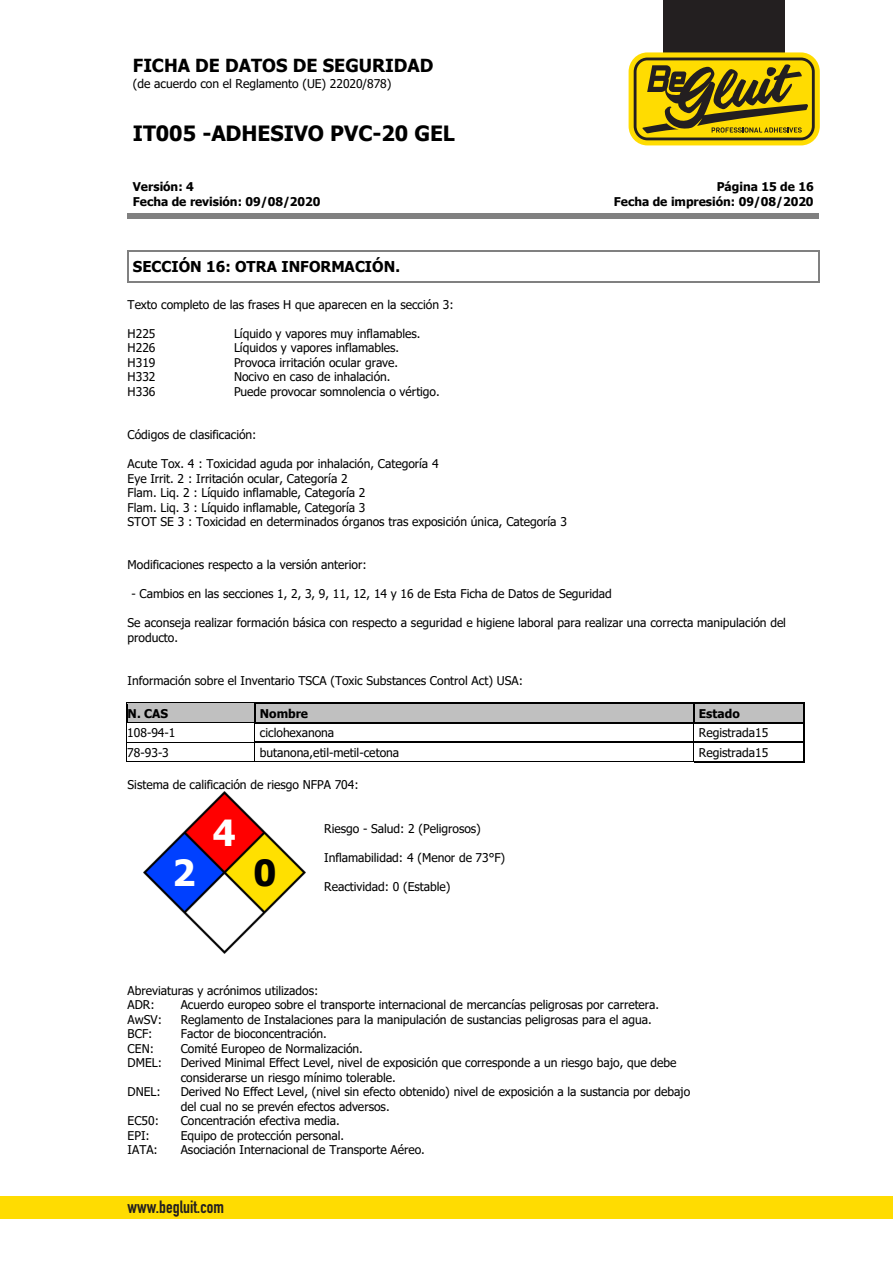
<style>
.page{position:relative;width:893px;height:1263px;background:#fff}
.page>*{position:absolute;margin:0;border:0;box-sizing:border-box;transform-origin:0 0}
.t1{font:700 36px "Tahoma";color:#fff}
.t2{font:700 36px "Tahoma";color:#000}
.t3{font:700 21px "Tahoma";color:#000}
.t4{font:700 18px "Tahoma";color:#000}
.t5{font:700 17.55px "DIN Condensed";color:#231f20}
.t6{font:700 15px "Tahoma";color:#000}
.t7{font:12px/14.4px "Tahoma";letter-spacing:-.005em;color:#000}
.t8{font:700 12px/14.4px "Tahoma";color:#000}
</style>
<div class="page">
<div style="left:128px;top:214px;width:691px;height:5px;background:#808080"></div>
<hr style="left:128px;top:251px;width:690px;height:1px;background:#808080">
<svg style="left:127px;top:251px;width:1px;height:31px"></svg>
<hr style="left:128px;top:281px;width:690px;height:1px;background:#808080">
<hr style="left:818px;top:252px;width:2px;height:29px;background:#808080">
<div style="left:128px;top:704px;width:126px;height:18px;background:#c0c0c0"></div>
<div style="left:255px;top:704px;width:438px;height:18px;background:#c0c0c0"></div>
<div style="left:694px;top:704px;width:109px;height:18px;background:#c0c0c0"></div>
<hr style="left:128px;top:702px;width:126px;height:1px;background:#000">
<hr style="left:128px;top:703px;width:126px;height:1px;background:#c0c0c0">
<hr style="left:255px;top:702px;width:438px;height:2px;background:#000">
<hr style="left:694px;top:702px;width:109px;height:2px;background:#000">
<hr style="left:128px;top:722px;width:126px;height:1px;background:#000">
<hr style="left:257px;top:722px;width:436px;height:2px;background:#000">
<hr style="left:696px;top:722px;width:107px;height:2px;background:#000">
<hr style="left:127px;top:742px;width:127px;height:1px;background:#000">
<hr style="left:255px;top:742px;width:438px;height:1px;background:#000">
<hr style="left:695px;top:742px;width:108px;height:1px;background:#000">
<svg style="left:126px;top:702px;width:2px;height:60px"></svg>
<hr style="left:127px;top:761px;width:127px;height:1px;background:#000">
<svg style="left:254px;top:702px;width:3px;height:60px"></svg>
<hr style="left:255px;top:761px;width:438px;height:1px;background:#000">
<svg style="left:693px;top:702px;width:3px;height:60px"></svg>
<hr style="left:694px;top:761px;width:109px;height:2px;background:#000">
<svg style="left:803px;top:702px;width:2px;height:61px"></svg>
<img style="left:143px;top:792px;width:162px;height:162px">
<div style="left:664px;top:0;width:121px;height:137px;background:#231f20"></div>
<svg style="left:629px;top:52px;width:191px;height:93px;fill:#ffdc01"></svg>
<svg style="left:634px;top:58px;width:181px;height:82px"></svg>
<div style="left:0;top:1196px;width:893px;height:23px;background:#ffdc01"></div>
<h3 class="t4" style="left:133px;top:53px;width:302px">FICHA DE DATOS DE SEGURIDAD</h3>
<p class="t7" style="left:133px;top:77px;width:260px">(de acuerdo con el Reglamento (UE) 22020/878)</p>
<h2 class="t3" style="left:133px;top:118px;width:324px">IT005 -ADHESIVO PVC-20 GEL</h2>
<p class="t8" style="left:133px;top:180px;width:189px">Versión: 4<br>Fecha de revisión: 09/08/2020</p>
<p class="t8" style="left:614px;top:180px;width:201px;text-align:right">Página 15 de 16<br>Fecha de impresión: 09/08/2020</p>
<p class="t6" style="left:133px;top:256px;width:269px">SECCIÓN 16: OTRA INFORMACIÓN.</p>
<p class="t7" style="left:128px;top:298px;width:328px">Texto completo de las frases H que aparecen en la sección 3:</p>
<p class="t7" style="left:128px;top:327px;width:29px">H225</p>
<p class="t7" style="left:234px;top:327px;width:188px">Líquido y vapores muy inflamables.</p>
<p class="t7" style="left:128px;top:341px;width:29px">H226</p>
<p class="t7" style="left:234px;top:341px;width:167px">Líquidos y vapores inflamables.</p>
<p class="t7" style="left:128px;top:356px;width:29px">H319</p>
<p class="t7" style="left:234px;top:356px;width:166px">Provoca irritación ocular grave.</p>
<p class="t7" style="left:128px;top:370px;width:29px">H332</p>
<p class="t7" style="left:234px;top:370px;width:158px">Nocivo en caso de inhalación.</p>
<p class="t7" style="left:128px;top:385px;width:29px">H336</p>
<p class="t7" style="left:234px;top:385px;width:207px">Puede provocar somnolencia o vértigo.</p>
<p class="t7" style="left:128px;top:428px;width:130px">Códigos de clasificación:</p>
<p class="t7" style="left:128px;top:457px;width:441px">Acute Tox. 4 : Toxicidad aguda por inhalación, Categoría 4<br>Eye Irrit. 2 : Irritación ocular, Categoría 2<br>Flam. Liq. 2 : Líquido inflamable, Categoría 2<br>Flam. Liq. 3 : Líquido inflamable, Categoría 3<br>STOT SE 3 : Toxicidad en determinados órganos tras exposición única, Categoría 3</p>
<p class="t7" style="left:128px;top:559px;width:240px">Modificaciones respecto a la versión anterior:</p>
<p class="t7" style="left:131px;top:588px;width:482px">- Cambios en las secciones 1, 2, 3, 9, 11, 12, 14 y 16 de Esta Ficha de Datos de Seguridad</p>
<p class="t7" style="left:128px;top:616px;width:660px">Se aconseja realizar formación básica con respecto a seguridad e higiene laboral para realizar una correcta manipulación del producto.</p>
<p class="t7" style="left:128px;top:674px;width:397px">Información sobre el Inventario TSCA (Toxic Substances Control Act) USA:</p>
<p class="t8" style="left:128px;top:707px;width:42px">N. CAS</p>
<p class="t8" style="left:260px;top:707px;width:50px">Nombre</p>
<p class="t8" style="left:699px;top:707px;width:42px">Estado</p>
<p class="t7" style="left:127px;top:726px;width:50px">108-94-1</p>
<p class="t7" style="left:260px;top:726px;width:76px">ciclohexanona</p>
<p class="t7" style="left:699px;top:726px;width:71px">Registrada15</p>
<p class="t7" style="left:127px;top:746px;width:43px">78-93-3</p>
<p class="t7" style="left:260px;top:746px;width:141px">butanona,etil-metil-cetona</p>
<p class="t7" style="left:699px;top:746px;width:71px">Registrada15</p>
<p class="t7" style="left:128px;top:778px;width:233px">Sistema de calificación de riesgo NFPA 704:</p>
<p class="t7" style="left:324px;top:822px;width:158px">Riesgo - Salud: 2 (Peligrosos)</p>
<p class="t7" style="left:324px;top:851px;width:182px">Inflamabilidad: 4 (Menor de 73°F)</p>
<p class="t7" style="left:324px;top:880px;width:128px">Reactividad: 0 (Estable)</p>
<h1 class="t1" style="left:213px;top:807px;width:24px">4</h1>
<h1 class="t2" style="left:253px;top:848px;width:24px">0</h1>
<h1 class="t1" style="left:172px;top:848px;width:24px">2</h1>
<p class="t7" style="left:128px;top:984px;width:192px">Abreviaturas y acrónimos utilizados:<br>ADR:</p>
<p class="t7" style="left:181px;top:998px;width:480px">Acuerdo europeo sobre el transporte internacional de mercancías peligrosas por carretera.</p>
<p class="t7" style="left:128px;top:1013px;width:36px">AwSV:</p>
<p class="t7" style="left:181px;top:1013px;width:473px">Reglamento de Instalaciones para la manipulación de sustancias peligrosas para el agua.</p>
<p class="t7" style="left:128px;top:1027px;width:26px">BCF:</p>
<p class="t7" style="left:181px;top:1027px;width:148px">Factor de bioconcentración.</p>
<p class="t7" style="left:128px;top:1042px;width:28px">CEN:</p>
<p class="t7" style="left:181px;top:1042px;width:184px">Comité Europeo de Normalización.</p>
<p class="t7" style="left:128px;top:1056px;width:36px">DMEL:</p>
<p class="t7" style="left:181px;top:1056px;width:497px">Derived Minimal Effect Level, nivel de exposición que corresponde a un riesgo bajo, que debe considerarse un riesgo mínimo tolerable.</p>
<p class="t7" style="left:128px;top:1085px;width:35px">DNEL:</p>
<p class="t7" style="left:181px;top:1085px;width:511px">Derived No Effect Level, (nivel sin efecto obtenido) nivel de exposición a la sustancia por debajo del cual no se prevén efectos adversos.</p>
<p class="t7" style="left:128px;top:1114px;width:33px">EC50:</p>
<p class="t7" style="left:181px;top:1114px;width:161px">Concentración efectiva media.</p>
<p class="t7" style="left:128px;top:1129px;width:24px">EPI:</p>
<p class="t7" style="left:181px;top:1129px;width:165px">Equipo de protección personal.</p>
<p class="t7" style="left:128px;top:1143px;width:32px">IATA:</p>
<p class="t7" style="left:181px;top:1143px;width:246px">Asociación Internacional de Transporte Aéreo.</p>
<h3 class="t5" style="left:128px;top:1195px;width:98px">www.begluit.com</h3>
</div>
